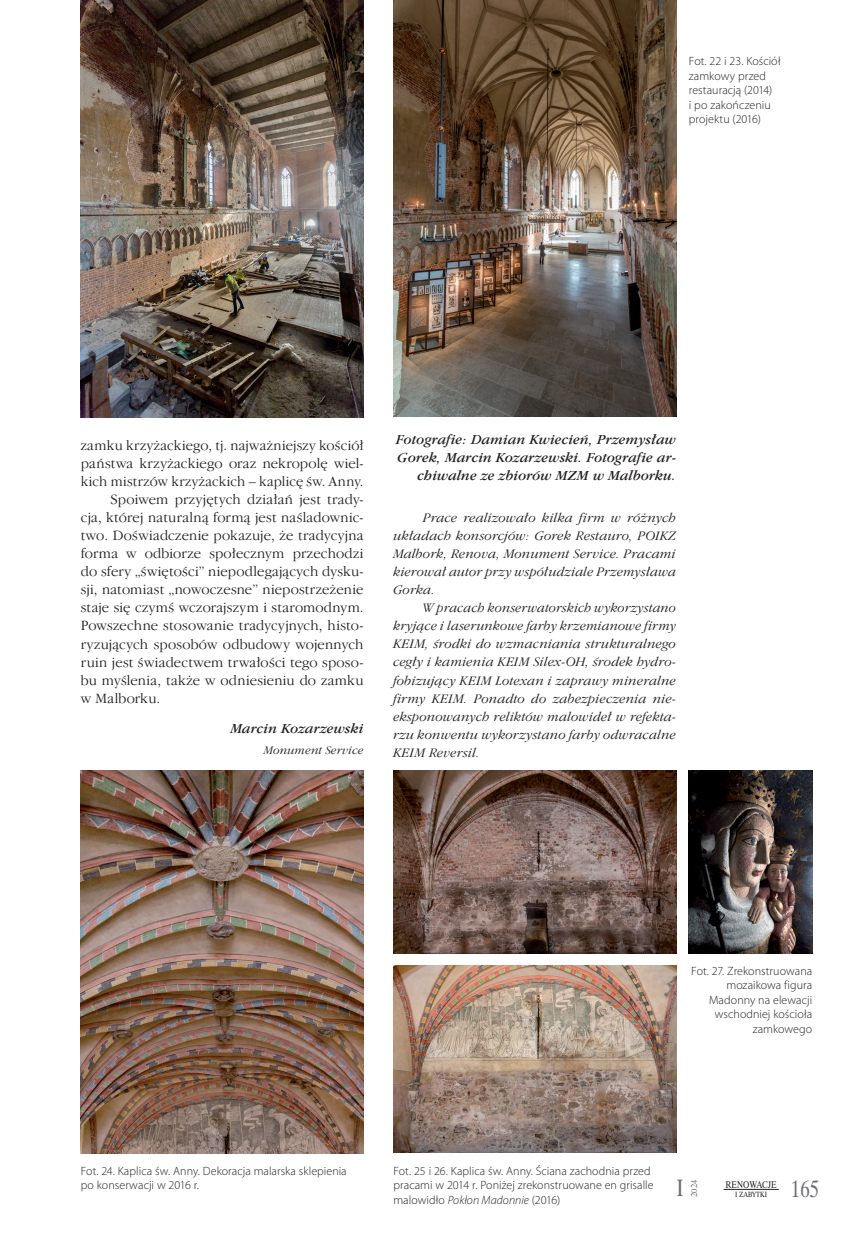
<style>
.page{position:relative;width:859px;height:1234px;background:#fff}
.page>*{position:absolute;margin:0;border:0;box-sizing:border-box;transform-origin:0 0}
.t1{font:23.55px "Dutch 801 Rm PL Roman A";color:#6c6d70;scale:.8 1}
.t2{font:14.7px "Garmd ITC Lt PL";letter-spacing:.015em;color:#231f20}
.t3{font:italic 14.25px/18px "Garmd ITC Bk PL";letter-spacing:.01em;color:#231f20;text-align:right}
.t4{font:italic 13.5px/18px "Garmd ITC Lt PL";letter-spacing:.015em;color:#231f20;text-align:justify}
.t5{font:300 12px/14.4px "Myriad Pro";letter-spacing:.005em;color:#231f20}
.t6{font:italic 12px "Garmd ITC Lt PL";letter-spacing:.01em;color:#231f20}
.t7{font:9.75px "Dutch 801 Rm PL Roman A";color:#231f20;scale:.8 1}
.t8{font:8.4px "Dutch 801 Rm PL Roman A";color:#6c6d70}
.t9{font:7.5px "Dutch 801 Rm PL Roman A";color:#231f20;scale:.8 1}
.s1{font-style:italic}
</style>
<div class="page">
<img style="left:689px;top:770px;width:123px;height:182px">
<img style="left:81px;top:770px;width:283px;height:382px">
<img style="left:393px;top:770px;width:283px;height:182px">
<img style="left:81px;top:0;width:283px;height:417px">
<img style="left:393px;top:965px;width:283px;height:187px">
<img style="left:393px;top:0;width:283px;height:417px">
<hr style="left:723px;top:1188px;width:56px;height:1px;background:#231f20">
<p class="t5" style="left:689px;top:54px;width:93px">Fot. 22 i 23. Kościół zamkowy przed restauracją (2014)<br>i po zakończeniu projektu (2016)</p>
<p class="t2" style="left:81px;top:437px;width:284px">zamku krzyżackiego, tj. najważniejszy kościół</p>
<p class="t2" style="left:81px;top:455px;width:284px">państwa krzyżackiego oraz nekropolę wiel-</p>
<p class="t2" style="left:81px;top:473px;width:284px">kich mistrzów krzyżackich – kaplicę św. Anny.</p>
<p class="t2" style="left:111px;top:491px;width:254px">Spoiwem przyjętych działań jest trady-</p>
<p class="t2" style="left:81px;top:509px;width:284px">cja, której naturalną formą jest naśladownic-</p>
<p class="t2" style="left:81px;top:527px;width:284px">two. Doświadczenie pokazuje, że tradycyjna</p>
<p class="t2" style="left:81px;top:545px;width:284px">forma w odbiorze społecznym przechodzi</p>
<p class="t2" style="left:81px;top:563px;width:284px">do sfery „świętości” niepodlegających dysku-</p>
<p class="t2" style="left:81px;top:581px;width:284px">sji, natomiast „nowoczesne” niepostrzeżenie</p>
<p class="t2" style="left:81px;top:599px;width:284px">staje się czymś wczorajszym i staromodnym.</p>
<p class="t2" style="left:81px;top:617px;width:284px">Powszechne stosowanie tradycyjnych, histo-</p>
<p class="t2" style="left:81px;top:635px;width:284px">ryzujących sposobów odbudowy wojennych</p>
<p class="t2" style="left:81px;top:653px;width:284px">ruin jest świadectwem trwałości tego sposo-</p>
<p class="t2" style="left:81px;top:671px;width:284px">bu myślenia, także w odniesieniu do zamku</p>
<p class="t2" style="left:81px;top:689px;width:81px">w Malborku.</p>
<p class="t3" style="left:231px;top:718px;width:134px">Marcin Kozarzewski</p>
<p class="t6" style="left:264px;top:742px;width:101px">Monument Service</p>
<p class="t3" style="left:396px;top:430px;width:281px">Fotografie: Damian Kwiecień, Przemysław<br>Gorek, Marcin Kozarzewski. Fotografie ar&shy;chiwalne ze zbiorów MZM w Malborku.</p>
<p class="t4" style="left:393px;top:508px;width:284px;text-indent:30px">Prace realizowało kilka firm w różnych układach konsorcjów: Gorek Restauro, POIKZ Malbork, Renova, Monument Service. Pracami kierował autor przy współudziale Przemysława Gorka.</p>
<p class="t4" style="left:393px;top:598px;width:284px;text-indent:30px">W pracach konserwatorskich wykorzystano kryjące i laserunkowe farby krzemianowe firmy KEIM, środki do wzmacniania strukturalnego cegły i kamienia KEIM Silex-OH, środek hydro&shy;fobizujący KEIM Lotexan i zaprawy mineralne firmy KEIM. Ponadto do zabezpieczenia nie&shy;eksponowanych reliktów malowideł w refekta&shy;rzu konwentu wykorzystano farby odwracalne KEIM Reversil.</p>
<p class="t5" style="left:691px;top:963px;width:123px;text-align:right">Fot. 27. Zrekonstruowana mozaikowa figura<br>Madonny na elewacji wschodniej kościoła zamkowego</p>
<p class="t5" style="left:81px;top:1163px;width:267px">Fot. 24. Kaplica św. Anny. Dekoracja malarska sklepienia po konserwacji w 2016 r.</p>
<p class="t5" style="left:393px;top:1163px;width:262px">Fot. 25 i 26. Kaplica św. Anny. Ściana zachodnia przed pracami w 2014 r. Poniżej zrekonstruowane en grisalle malowidło <span class="s1">Pokłon Madonnie</span> (2016)</p>
<h1 class="t1" style="left:676px;top:1173px;width:10px">I</h1>
<p class="t8" style="left:689px;top:1196px;width:18px;rotate:-90deg">2024</p>
<p class="t9" style="left:735px;top:1189px;width:41px">I ZABYTKI</p>
<p class="t7" style="left:725px;top:1178px;width:65px">RENOWACJE</p>
<h1 class="t1" style="left:791px;top:1173px;width:37px">165</h1>
</div>
